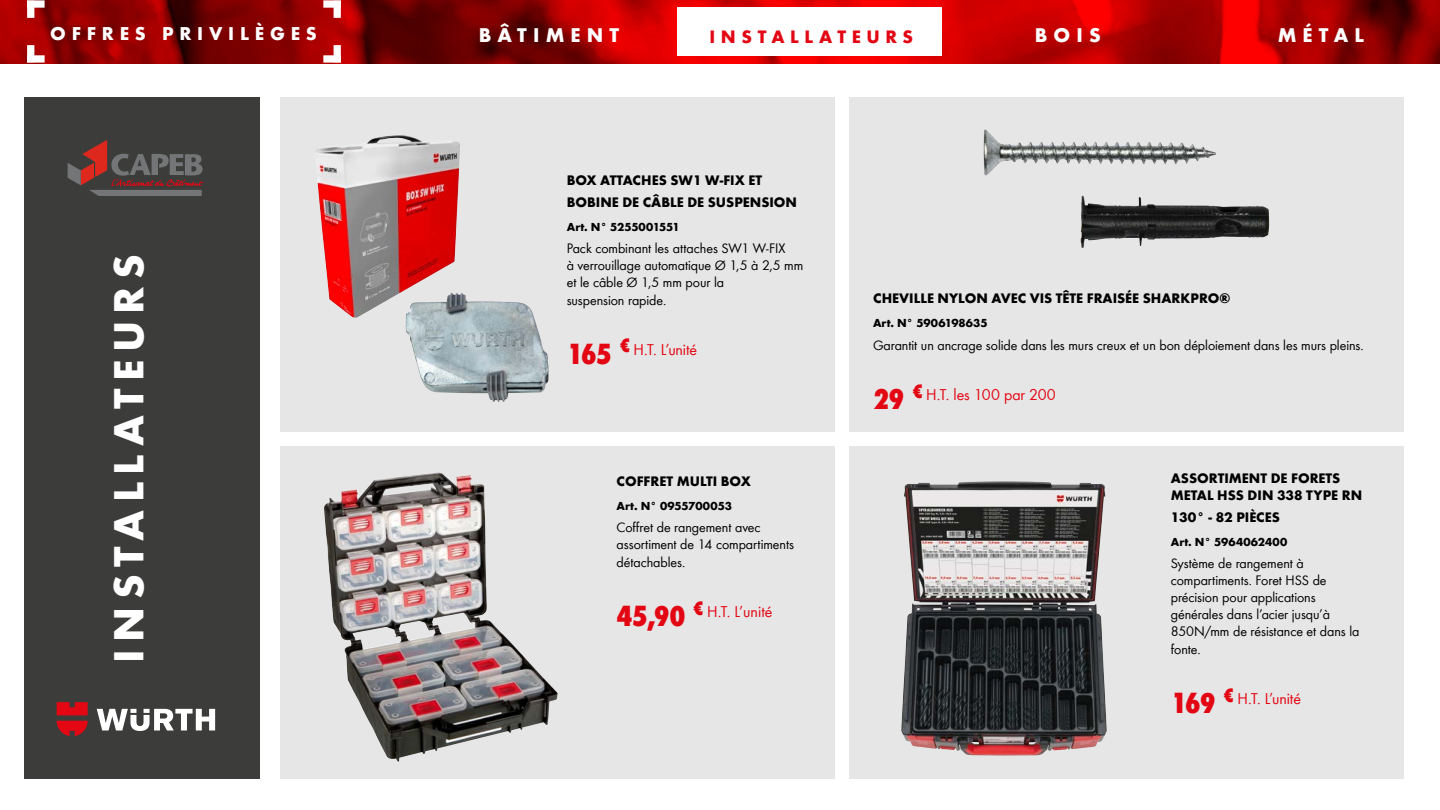
<style>
.page{position:relative;width:1440px;height:810px;background:#fff}
.page>*{position:absolute;margin:0;border:0;box-sizing:border-box;transform-origin:0 0}
.t1{font:700 43.5px "Wuerth";letter-spacing:.17em;color:#fff}
.t2{font:700 20.55px "Wuerth";letter-spacing:.3em;color:#fff}
.t3{font:700 19.2px "Wuerth";letter-spacing:.3em;color:#fff}
.t4{font:700 18.6px "Wuerth";letter-spacing:.3em;color:#e30613}
.t5{font:16.2px "Wuerth";letter-spacing:-.005em;color:#e30613}
.t6{font:14.25px/17.3px "Wuerth";letter-spacing:-.005em;color:#000}
.t7{font:700 14.25px/22.1px "Wuerth";color:#000}
.t8{font:700 12px "Wuerth";letter-spacing:.005em;color:#000}
.t9{font:700 12px "Wuerth";letter-spacing:-.015em;color:#000}
.s1{font-family:"Wuerth Extra Bold Cond Caps";font-size:30.15px}
.s2{font-family:"Wuerth Extra Bold Cond Caps";font-size:20.33px}
</style>
<div class="page">
<div style="left:24px;top:97px;width:235px;height:682px;background:#3c3c3b"></div>
<svg style="left:0;top:0;width:1440px;height:63px;background:#9a0101"></svg>
<svg style="left:982px;top:8px;width:168px;height:48px;background:#c50000"></svg>
<svg style="left:1236px;top:8px;width:167px;height:48px;background:#a20000"></svg>
<svg style="left:27px;top:0;width:18px;height:18px"></svg>
<svg style="left:323px;top:45px;width:18px;height:18px"></svg>
<svg style="left:323px;top:0;width:18px;height:18px"></svg>
<svg style="left:27px;top:45px;width:18px;height:18px"></svg>
<svg style="left:68px;top:140px;width:136px;height:56px"></svg>
<svg style="left:97px;top:709px;width:118px;height:22px"></svg>
<svg style="left:57px;top:702px;width:31px;height:34px"></svg>
<div style="left:678px;top:8px;width:264px;height:48px;background:#fff"></div>
<div style="left:849px;top:97px;width:554px;height:335px;background:#e6e6e6"></div>
<div style="left:281px;top:97px;width:554px;height:335px;background:#e6e6e6"></div>
<div style="left:849px;top:447px;width:554px;height:332px;background:#e6e6e6"></div>
<div style="left:281px;top:447px;width:554px;height:332px;background:#e6e6e6"></div>
<img style="left:316px;top:135px;width:144px;height:183px">
<img style="left:984px;top:129px;width:232px;height:47px">
<img style="left:324px;top:472px;width:198px;height:290px">
<img style="left:901px;top:481px;width:206px;height:275px">
<img style="left:406px;top:293px;width:143px;height:109px">
<h3 class="t3" style="left:50px;top:20px;width:268px">OFFRES PRIVILÈGES</h3>
<h2 class="t2" style="left:479px;top:20px;width:142px">BÂTIMENT</h2>
<h3 class="t4" style="left:710px;top:23px;width:205px">INSTALLATEURS</h3>
<h2 class="t2" style="left:1035px;top:20px;width:67px">BOIS</h2>
<h2 class="t2" style="left:1278px;top:20px;width:88px">MÉTAL</h2>
<h1 class="t1" style="left:97px;top:663px;width:410px;rotate:-90deg">INSTALLATEURS</h1>
<p class="t7" style="left:567px;top:168px;width:232px">BOX ATTACHES SW1 W-FIX ET<br>BOBINE DE CÂBLE DE SUSPENSION</p>
<p class="t9" style="left:567px;top:218px;width:115px">Art. N° 5255001551</p>
<p class="t6" style="left:567px;top:239px;width:238px">Pack combinant les attaches SW1 W-FIX<br>à verrouillage automatique Ø 1,5 à 2,5 mm et le câble Ø 1,5 mm pour la<br>suspension rapide.</p>
<p class="t5" style="left:567px;top:338px;width:132px"><span class="s1">165</span> <span class="s2">€</span> H.T. L’unité</p>
<p class="t7" style="left:617px;top:469px;width:136px">COFFRET MULTI BOX</p>
<p class="t8" style="left:617px;top:497px;width:117px">Art. N° 0955700053</p>
<p class="t6" style="left:617px;top:518px;width:179px;line-height:17.6px">Coffret de rangement avec assortiment de 14 compartiments détachables.</p>
<p class="t5" style="left:617px;top:601px;width:157px"><span class="s1">45,90</span> <span class="s2">€</span> H.T. L’unité</p>
<p class="t7" style="left:873px;top:286px;width:359px">CHEVILLE NYLON AVEC VIS TÊTE FRAISÉE SHARKPRO®</p>
<p class="t8" style="left:873px;top:314px;width:116px">Art. N° 5906198635</p>
<p class="t6" style="left:873px;top:336px;width:492px">Garantit un ancrage solide dans les murs creux et un bon déploiement dans les murs pleins.</p>
<p class="t5" style="left:873px;top:384px;width:184px"><span class="s1">29</span> <span class="s2">€</span> H.T. les 100 par 200</p>
<p class="t7" style="left:1171px;top:468px;width:193px;line-height:17.1px">ASSORTIMENT DE FORETS<br>METAL HSS DIN 338 TYPE RN</p>
<p class="t7" style="left:1171px;top:505px;width:111px">130° - 82 PIÈCES</p>
<p class="t8" style="left:1171px;top:533px;width:118px">Art. N° 5964062400</p>
<p class="t6" style="left:1171px;top:554px;width:190px">Système de rangement à compartiments. Foret HSS de précision pour applications générales dans l’acier jusqu’à<br>850N/mm de résistance et dans la fonte.</p>
<p class="t5" style="left:1171px;top:688px;width:132px"><span class="s1">169</span> <span class="s2">€</span> H.T. L’unité</p>
</div>
